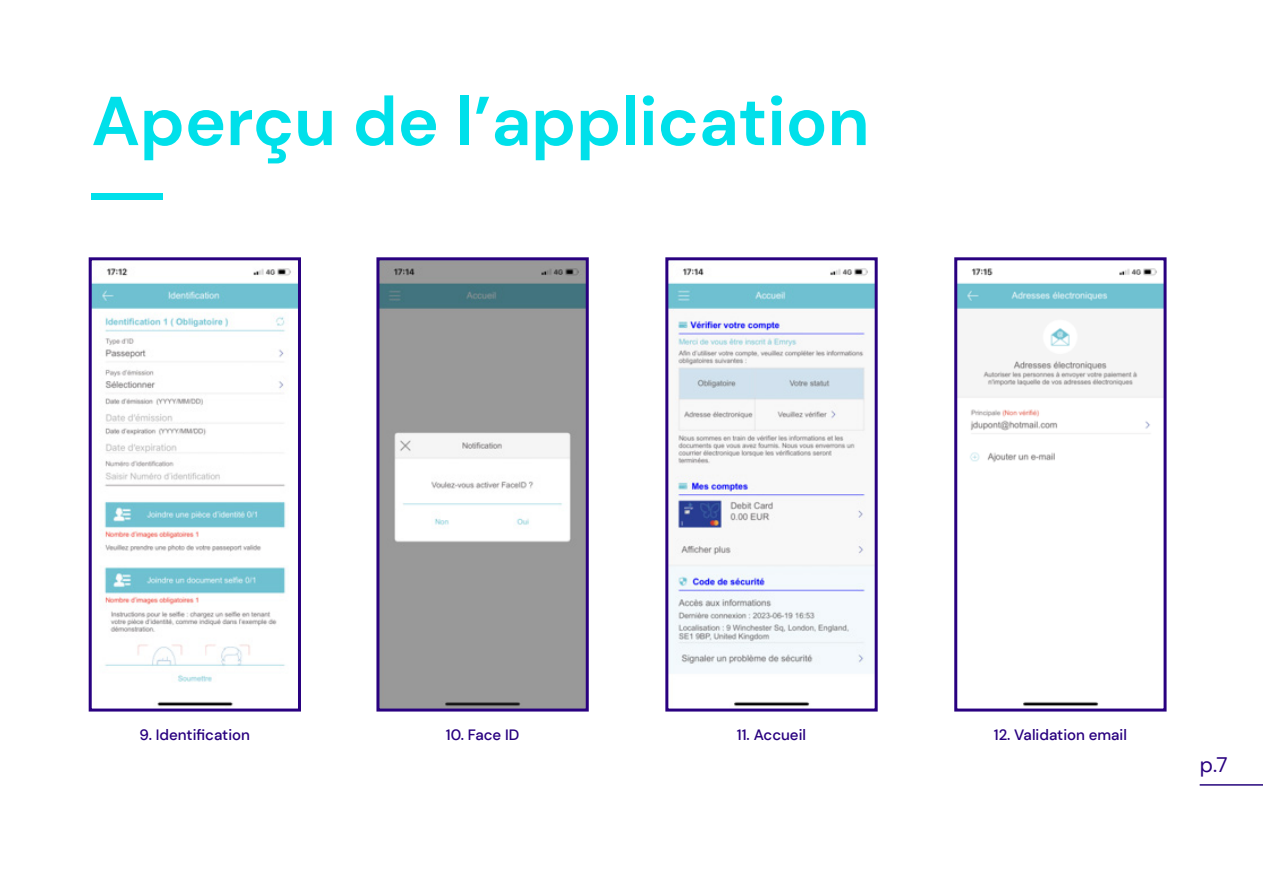
<style>
.page{position:relative;width:1263px;height:893px;background:#fff}
.page>*{position:absolute;margin:0;border:0;box-sizing:border-box;transform-origin:0 0}
.t1{font:700 69px "DM Sans";color:#00e0ea}
.t2{font:21px "DM Sans";color:#290180}
.t3{font:500 15px "DM Sans";color:#290180}
</style>
<div class="page">
<hr style="left:1200px;top:784px;width:63px;height:2px;background:#26057d">
<img style="left:93px;top:268px;width:204px;height:439px">
<div style="left:89px;top:257px;width:212px;height:454px;border:3px solid #290180"></div>
<img style="left:958px;top:268px;width:204px;height:439px">
<div style="left:954px;top:257px;width:212px;height:454px;border:3px solid #290180"></div>
<img style="left:669px;top:268px;width:205px;height:439px">
<div style="left:665px;top:257px;width:213px;height:454px;border:3px solid #290180"></div>
<img style="left:380px;top:261px;width:205px;height:446px">
<div style="left:376px;top:257px;width:213px;height:454px;border:3px solid #290180"></div>
<div style="left:91px;top:193px;width:72px;height:6px;background:#00e0eb"></div>
<p class="t1" style="left:92px;top:78px;width:779px">Aperçu de l’application</p>
<p class="t3" style="left:140px;top:726px;width:112px">9. Identification</p>
<p class="t3" style="left:446px;top:726px;width:75px">10. Face ID</p>
<p class="t3" style="left:737px;top:726px;width:71px">11. Accueil</p>
<p class="t3" style="left:994px;top:726px;width:135px">12. Validation email</p>
<h2 class="t2" style="left:1200px;top:752px;width:29px">p.7</h2>
</div>
